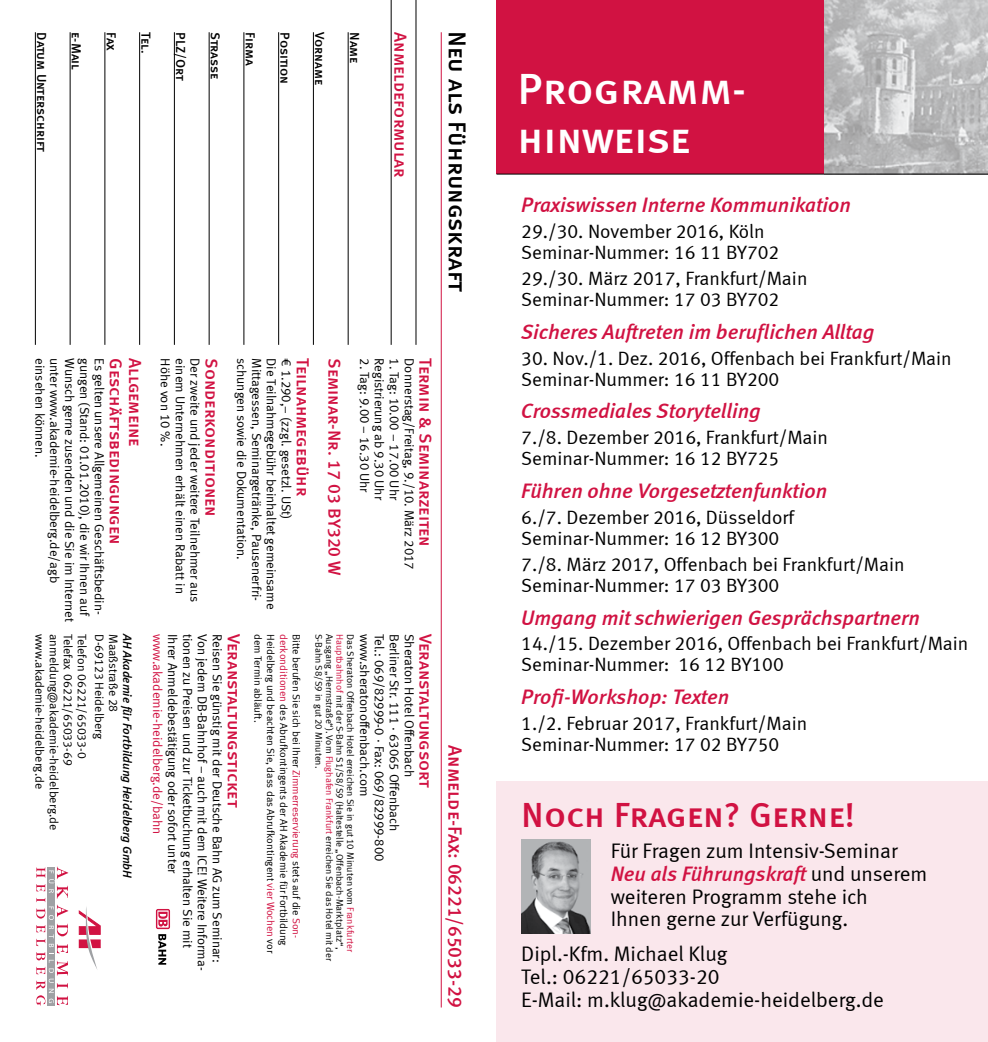
<style>
.page{position:relative;width:988px;height:1042px;background:#fff}
.page>*{position:absolute;margin:0;border:0;box-sizing:border-box;transform-origin:0 0}
.t1{font:43.75px/49px "Meta Medium LF Caps";color:#fff}
.t2{font:35px "Meta Medium LF Caps";color:#d11242}
.t3{font:24.5px "Meta Medium LF Caps";color:#000}
.t4{font:italic 21px "Meta Medium LF";color:#d11242}
.t5{font:21px/22.8px "Meta Normal LF";color:#000}
.t6{font:19.25px/21px "Meta Normal LF";color:#000}
.t7{font:19.25px "Meta Medium LF Caps";color:#d11242}
.t8{font:17.5px "Meta Medium LF Caps";color:#d11242}
.t9{font:13.12px "Meta Normal LF";color:#000}
.t10{font:13.12px "Meta Medium LF Caps";letter-spacing:-.005em;color:#000}
.t11{font:13.12px "Meta Normal LF";color:#d11242}
.t12{font:12.25px "Meta Normal LF";color:#000}
.t13{font:italic 12.25px "Meta Medium LF";color:#000}
.t14{font:10.5px/12.8px "Meta Normal LF";color:#000}
.t15{font:9.62px/10.5px "Meta Normal LF";color:#000}
.s1{color:#d11242}
.s2{font-family:"Meta Normal LF";font-style:normal;color:#000}
</style>
<div class="page">
<div style="left:496px;top:0;width:327px;height:174px;background:#d11242"></div>
<hr style="left:440px;top:32px;width:1px;height:975px;background:#d11242">
<hr style="left:415px;top:0;width:1px;height:345px;background:#000">
<hr style="left:390px;top:0;width:1px;height:345px;background:#000">
<hr style="left:347px;top:32px;width:1px;height:313px;background:#000">
<hr style="left:313px;top:32px;width:1px;height:313px;background:#000">
<hr style="left:278px;top:32px;width:1px;height:313px;background:#000">
<hr style="left:243px;top:32px;width:1px;height:313px;background:#000">
<hr style="left:209px;top:32px;width:1px;height:313px;background:#000">
<hr style="left:174px;top:32px;width:1px;height:313px;background:#000">
<hr style="left:139px;top:32px;width:1px;height:313px;background:#000">
<hr style="left:104px;top:32px;width:1px;height:313px;background:#000">
<hr style="left:70px;top:32px;width:1px;height:313px;background:#000">
<hr style="left:35px;top:32px;width:1px;height:313px;background:#000">
<svg style="left:79px;top:907px;width:21px;height:62px"></svg>
<div style="left:48px;top:867px;width:7px;height:139px;background:#9fa1a4"></div>
<svg style="left:36px;top:866px;width:32px;height:139px"></svg>
<div style="left:496px;top:782px;width:491px;height:260px;background:#fae7ec"></div>
<img style="left:823px;top:0;width:164px;height:174px">
<img style="left:521px;top:839px;width:69px;height:94px">
<hr style="left:496px;top:174px;width:491px;height:1px;background:#000">
<svg style="left:156px;top:909px;width:14px;height:20px"></svg>
<svg style="left:157px;top:910px;width:11px;height:17px"></svg>
<svg style="left:158px;top:911px;width:9px;height:15px"></svg>
<svg style="left:158px;top:934px;width:8px;height:30px"></svg>
<p class="t10" style="left:49px;top:32px;width:121px;rotate:90deg">Datum Unterschrift</p>
<p class="t10" style="left:84px;top:32px;width:39px;rotate:90deg">e-Mail</p>
<p class="t10" style="left:119px;top:32px;width:20px;rotate:90deg">Fax</p>
<p class="t10" style="left:154px;top:32px;width:22px;rotate:90deg">Tel.</p>
<p class="t10" style="left:188px;top:32px;width:50px;rotate:90deg">PLZ/Ort</p>
<p class="t10" style="left:223px;top:32px;width:48px;rotate:90deg">Strasse</p>
<p class="t10" style="left:258px;top:32px;width:35px;rotate:90deg">Firma</p>
<p class="t10" style="left:292px;top:32px;width:54px;rotate:90deg">Position</p>
<p class="t10" style="left:327px;top:32px;width:54px;rotate:90deg">Vorname</p>
<p class="t10" style="left:362px;top:32px;width:33px;rotate:90deg">Name</p>
<h3 class="t8" style="left:410px;top:32px;width:147px;rotate:90deg">Anmeldeformular</h3>
<h3 class="t3" style="left:471px;top:31px;width:263px;rotate:90deg">Neu als Führungskraft</h3>
<p class="t9" style="left:107px;top:358px;width:258px;rotate:90deg">Es gelten unsere Allgemeinen Geschäftsbedin-</p>
<h3 class="t8" style="left:126px;top:358px;width:188px;rotate:90deg">Geschäftsbedingungen</h3>
<h3 class="t8" style="left:145px;top:358px;width:90px;rotate:90deg">Allgemeine</h3>
<p class="t9" style="left:173px;top:358px;width:89px;rotate:90deg">Höhe von 10 %.</p>
<p class="t9" style="left:188px;top:358px;width:237px;rotate:90deg">einem Unternehmen erhält einen Rabatt in</p>
<p class="t9" style="left:203px;top:358px;width:246px;rotate:90deg">Der zweite und jeder weitere Teilnehmer aus</p>
<h3 class="t8" style="left:221px;top:358px;width:160px;rotate:90deg">Sonderkonditionen</h3>
<p class="t9" style="left:249px;top:358px;width:203px;rotate:90deg">schungen sowie die Dokumentation.</p>
<p class="t9" style="left:48px;top:358px;width:101px;rotate:90deg">einsehen können.</p>
<p class="t9" style="left:62px;top:358px;width:226px;rotate:90deg">unter www.akademie-heidelberg.de/agb</p>
<p class="t9" style="left:77px;top:358px;width:265px;rotate:90deg">Wunsch gerne zusenden und die Sie im Internet</p>
<p class="t9" style="left:92px;top:358px;width:259px;rotate:90deg">gungen (Stand: 01.01.2010), die wir Ihnen auf</p>
<p class="t9" style="left:264px;top:358px;width:244px;rotate:90deg">Mittagessen, Seminargetränke, Pausenerfri-</p>
<p class="t9" style="left:279px;top:358px;width:252px;rotate:90deg">Die Teilnahmegebühr beinhaltet gemeinsame</p>
<p class="t9" style="left:294px;top:358px;width:163px;rotate:90deg">€ 1.290,– (zzgl. gesetzl. USt)</p>
<h3 class="t8" style="left:313px;top:358px;width:139px;rotate:90deg">Teilnahmegebühr</h3>
<h3 class="t8" style="left:344px;top:358px;width:219px;rotate:90deg">Seminar-Nr. 17 03 BY320 W</h3>
<p class="t9" style="left:372px;top:358px;width:136px;rotate:90deg">2. Tag: 9.00 – 16.30 Uhr</p>
<p class="t9" style="left:387px;top:358px;width:143px;rotate:90deg">Registrierung ab 9.30 Uhr</p>
<p class="t9" style="left:402px;top:358px;width:143px;rotate:90deg">1. Tag: 10.00 – 17.00 Uhr</p>
<p class="t9" style="left:416px;top:358px;width:213px;rotate:90deg">Donnerstag/Freitag, 9./10. März 2017</p>
<h3 class="t8" style="left:435px;top:358px;width:190px;rotate:90deg">Termin &amp; Seminarzeiten</h3>
<p class="t12" style="left:89px;top:634px;width:126px;rotate:90deg">Telefon 06221/65033-0</p>
<p class="t12" style="left:106px;top:634px;width:106px;rotate:90deg">D-69123 Heidelberg</p>
<p class="t12" style="left:120px;top:634px;width:80px;rotate:90deg">Maaßstraße 28</p>
<p class="t13" style="left:135px;top:634px;width:246px;rotate:90deg">AH Akademie für Fortbildung Heidelberg GmbH</p>
<p class="t12" style="left:47px;top:634px;width:156px;rotate:90deg">www.akademie-heidelberg.de</p>
<p class="t12" style="left:61px;top:634px;width:198px;rotate:90deg">anmeldung@akademie-heidelberg.de</p>
<p class="t12" style="left:75px;top:634px;width:133px;rotate:90deg">Telefax 06221/65033-69</p>
<p class="t11" style="left:165px;top:634px;width:202px;rotate:90deg">www.akademie-heidelberg.de/bahn</p>
<p class="t9" style="left:180px;top:634px;width:241px;rotate:90deg">Ihrer Anmeldebestätigung oder sofort unter</p>
<p class="t9" style="left:195px;top:634px;width:315px;rotate:90deg">tionen zu Preisen und zur Ticketbuchung erhalten Sie mit</p>
<p class="t9" style="left:210px;top:634px;width:338px;rotate:90deg">Von jedem DB-Bahnhof − auch mit dem ICE! Weitere Informa-</p>
<p class="t9" style="left:225px;top:634px;width:330px;rotate:90deg">Reisen Sie günstig mit der Deutsche Bahn AG zum Seminar:</p>
<h3 class="t8" style="left:244px;top:634px;width:175px;rotate:90deg">Veranstaltungsticket</h3>
<p class="t14" style="left:264px;top:634px;width:90px;rotate:90deg">dem Termin abläuft.</p>
<p class="t15" style="left:355px;top:634px;width:319px;rotate:90deg">Das Sheraton Offenbach Hotel erreichen Sie in gut 10 Minuten vom <span class="s1">Frankfurter</span></p>
<p class="t9" style="left:372px;top:634px;width:164px;rotate:90deg">www.sheratonoffenbach.com</p>
<p class="t9" style="left:387px;top:634px;width:229px;rotate:90deg">Tel.: 069/82999-0 · Fax: 069/82999-800</p>
<p class="t9" style="left:402px;top:634px;width:199px;rotate:90deg">Berliner Str. 111 · 63065 Offenbach</p>
<p class="t9" style="left:416px;top:634px;width:145px;rotate:90deg">Sheraton Hotel Offenbach</p>
<h3 class="t8" style="left:435px;top:634px;width:156px;rotate:90deg">Veranstaltungsort</h3>
<p class="t15" style="left:345px;top:634px;width:328px;rotate:90deg"><span class="s1">Hauptbahnhof</span> mit der S-Bahn S1/S8/S9 (Haltestelle „Offenbach-Marktplatz“,<br>Ausgang „Herrnstraße“). Vom <span class="s1">Flughafen Frankfurt</span> erreichen Sie das Hotel mit der</p>
<p class="t14" style="left:303px;top:634px;width:306px;rotate:90deg">Bitte berufen Sie sich bei Ihrer <span class="s1">Zimmerreservierung</span> stets auf die <span class="s1">Son-</span></p>
<p class="t15" style="left:324px;top:634px;width:136px;rotate:90deg">S-Bahn S8/S9 in gut 20 Minuten.</p>
<p class="t14" style="left:290px;top:634px;width:321px;rotate:90deg"><span class="s1">derkonditionen</span> des Abrufkontingents der AH Akademie für Fortbildung<br>Heidelberg und beachten Sie, dass das Abrufkontingent <span class="s1">vier Wochen</span> vor</p>
<h3 class="t7" style="left:466px;top:745px;width:264px;rotate:90deg">Anmelde-Fax: 06221/65033-29</h3>
<h1 class="t1" style="left:517px;top:64px;width:230px">Programm&shy;hinweise</h1>
<h3 class="t4" style="left:521px;top:192px;width:331px">Praxiswissen Interne Kommunikation</h3>
<h3 class="t6" style="left:521px;top:220px;width:259px">29./30. November 2016, Köln<br>Seminar-Nummer: 16 11 BY702</h3>
<h3 class="t6" style="left:521px;top:267px;width:287px">29./30. März 2017, Frankfurt/Main<br>Seminar-Nummer: 17 03 BY702</h3>
<h3 class="t4" style="left:521px;top:319px;width:354px">Sicheres Auftreten im beruflichen Alltag</h3>
<h3 class="t6" style="left:521px;top:347px;width:432px">30. Nov./1. Dez. 2016, Offenbach bei Frankfurt/Main<br>Seminar-Nummer: 16 11 BY200</h3>
<h3 class="t4" style="left:521px;top:398px;width:241px">Crossmediales Storytelling</h3>
<h3 class="t6" style="left:521px;top:427px;width:308px">7./8. Dezember 2016, Frankfurt/Main<br>Seminar-Nummer: 16 12 BY725</h3>
<h3 class="t4" style="left:521px;top:478px;width:307px">Führen ohne Vorgesetztenfunktion</h3>
<h3 class="t6" style="left:521px;top:506px;width:274px">6./7. Dezember 2016, Düsseldorf<br>Seminar-Nummer: 16 12 BY300</h3>
<h3 class="t6" style="left:521px;top:553px;width:385px">7./8. März 2017, Offenbach bei Frankfurt/Main<br>Seminar-Nummer: 17 03 BY300</h3>
<h3 class="t4" style="left:521px;top:605px;width:400px">Umgang mit schwierigen Gesprächspartnern</h3>
<h3 class="t6" style="left:521px;top:633px;width:448px">14./15. Dezember 2016, Offenbach bei Frankfurt/Main<br>Seminar-Nummer: 16 12 BY100</h3>
<h3 class="t4" style="left:521px;top:684px;width:209px">Profi-Workshop: Texten</h3>
<h3 class="t6" style="left:521px;top:713px;width:287px">1./2. Februar 2017, Frankfurt/Main<br>Seminar-Nummer: 17 02 BY750</h3>
<h2 class="t2" style="left:521px;top:794px;width:335px">Noch Fragen? Gerne!</h2>
<h3 class="t5" style="left:610px;top:839px;width:288px">Für Fragen zum Intensiv-Seminar</h3>
<h3 class="t4" style="left:610px;top:861px;width:318px">Neu als Führungskraft <span class="s2">und unserem</span></h3>
<h3 class="t5" style="left:610px;top:884px;width:259px">weiteren Programm stehe ich<br>Ihnen gerne zur Verfügung.</h3>
<h3 class="t5" style="left:521px;top:942px;width:364px">Dipl.-Kfm. Michael Klug<br>Tel.: 06221/65033-20<br>E-Mail: m.klug@akademie-heidelberg.de</h3>
</div>
